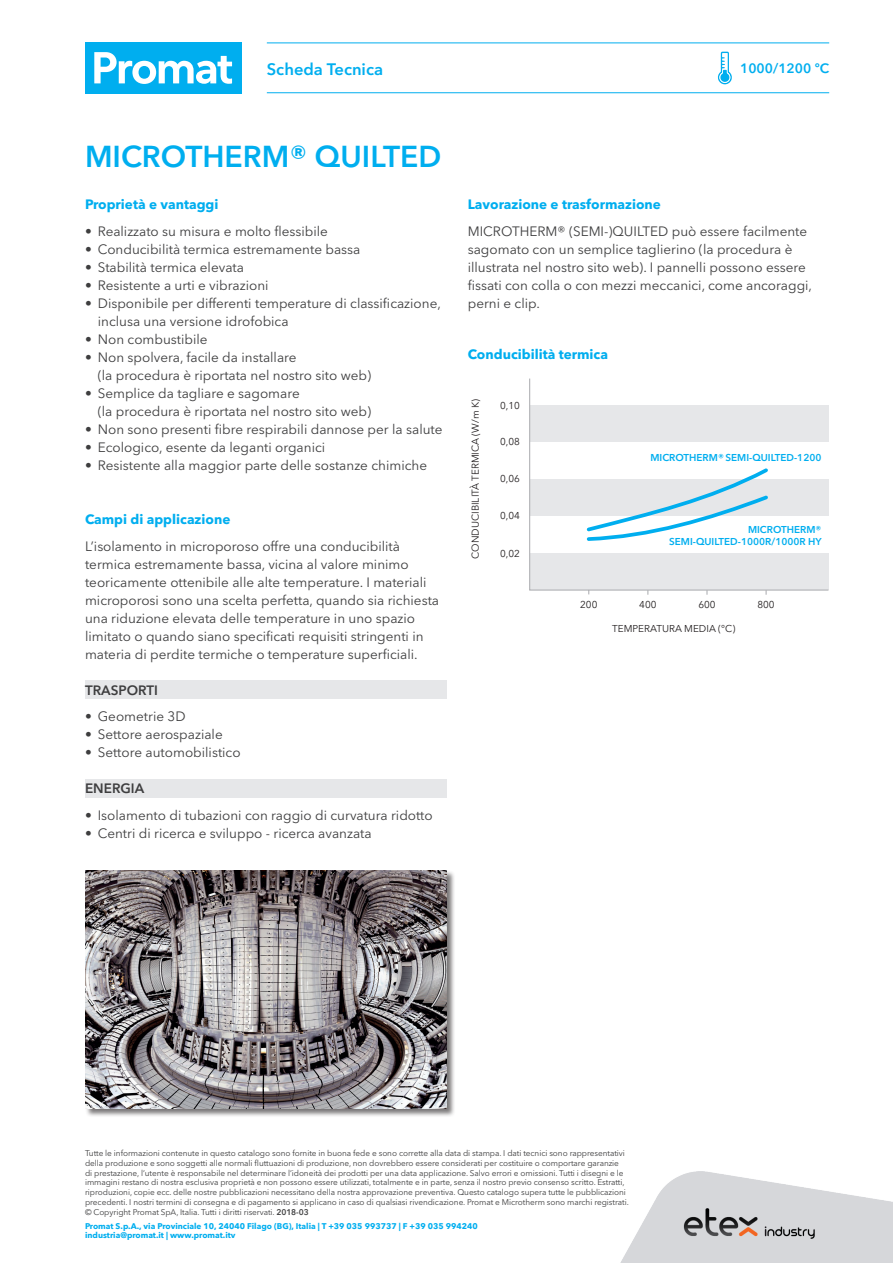
<style>
.page{position:relative;width:893px;height:1263px;background:#fff}
.page>*{position:absolute;margin:0;border:0;box-sizing:border-box;transform-origin:0 0}
.t1{font:600 30px "Avenir Next W1 G";color:#00aeef}
.t2{font:600 16.5px "Avenir Next W1 G";color:#00aeef}
.TEXT{font:13.5px/18px "Avenir Next W1 G";color:#3e3e3f}
.t3{font:700 13.5px "Avenir Next W1 G";color:#00aeef}
.t4{font:600 13.5px "Avenir Next W1 G";color:#3e3e3f}
.t5{font:600 13.5px "Avenir Next W1 G";color:#00aeef}
.t6{font:9.9px "Avenir Next W1 G";color:#231f20}
.t7{font:600 9.9px/11.9px "Avenir Next W1 G";color:#00aeef;text-align:right}
.INFO_BACK{font:8.25px/9.8px "Avenir Next W1 G";letter-spacing:-.01em;color:#3e3e3f}
.t8{font:700 8.25px "Avenir Next W1 G";color:#00aeef}
.s1{font-weight:600}
</style>
<div class="page">
<div style="left:85px;top:779px;width:361px;height:18px;background:#e6e7e9"></div>
<div style="left:85px;top:680px;width:361px;height:18px;background:#e6e7e9"></div>
<svg style="left:717px;top:52px;width:15px;height:32px"></svg>
<svg style="left:529px;top:378px;width:300px;height:213px"></svg>
<svg style="left:584px;top:465px;width:187px;height:78px"></svg>
<div style="left:85px;top:870px;width:370px;height:247px;background:#231f20;opacity:.6"></div>
<img style="left:85px;top:870px;width:362px;height:238px">
<hr style="left:267px;top:92px;width:562px;height:1px;background:#00aeef">
<div style="left:85px;top:43px;width:156px;height:51px;background:#00aeef"></div>
<svg style="left:94px;top:52px;width:138px;height:32px"></svg>
<hr style="left:267px;top:43px;width:562px;height:1px;background:#00aeef">
<img style="left:620px;top:1172px;width:273px;height:91px">
<p class="t2" style="left:267px;top:59px;width:118px">Scheda Tecnica</p>
<p class="t5" style="left:740px;top:60px;width:91px">1000/1200 ºC</p>
<p class="t1" style="left:85px;top:139px;width:358px">MICROTHERM® QUILTED</p>
<p class="t3" style="left:85px;top:196px;width:135px">Proprietà e vantaggi</p>
<p class="TEXT" style="left:85px;top:222px;width:244px">• Realizzato su misura e molto flessibile</p>
<p class="TEXT" style="left:85px;top:240px;width:277px">• Conducibilità termica estremamente bassa</p>
<p class="TEXT" style="left:85px;top:258px;width:160px">• Stabilità termica elevata</p>
<p class="TEXT" style="left:85px;top:276px;width:185px">• Resistente a urti e vibrazioni</p>
<p class="TEXT" style="left:98px;top:294px;width:345px;text-indent:-13px">• Disponibile per differenti temperature di classificazione, inclusa una versione idrofobica</p>
<p class="TEXT" style="left:85px;top:330px;width:124px">• Non combustibile</p>
<p class="TEXT" style="left:98px;top:348px;width:275px;text-indent:-13px">• Non spolvera, facile da installare<br>(la procedura è riportata nel nostro sito web)</p>
<p class="TEXT" style="left:98px;top:384px;width:275px;text-indent:-13px">• Semplice da tagliare e sagomare<br>(la procedura è riportata nel nostro sito web)</p>
<p class="TEXT" style="left:85px;top:420px;width:359px">• Non sono presenti fibre respirabili dannose per la salute</p>
<p class="TEXT" style="left:85px;top:438px;width:242px">• Ecologico, esente da leganti organici</p>
<p class="TEXT" style="left:85px;top:456px;width:343px">• Resistente alla maggior parte delle sostanze chimiche</p>
<p class="t3" style="left:85px;top:511px;width:147px">Campi di applicazione</p>
<p class="TEXT" style="left:85px;top:537px;width:356px">L’isolamento in microporoso offre una conducibilità termica estremamente bassa, vicina al valore minimo teoricamente ottenibile alle alte temperature. I materiali microporosi sono una scelta perfetta, quando sia richiesta una riduzione elevata delle temperature in uno spazio limitato o quando siano specificati requisiti stringenti in materia di perdite termiche o temperature superficiali.</p>
<p class="t4" style="left:85px;top:682px;width:74px">TRASPORTI</p>
<p class="TEXT" style="left:85px;top:707px;width:102px">• Geometrie 3D</p>
<p class="TEXT" style="left:85px;top:725px;width:139px">• Settore aerospaziale</p>
<p class="TEXT" style="left:85px;top:743px;width:157px">• Settore automobilistico</p>
<p class="t4" style="left:85px;top:780px;width:61px">ENERGIA</p>
<p class="TEXT" style="left:85px;top:806px;width:349px">• Isolamento di tubazioni con raggio di curvatura ridotto</p>
<p class="TEXT" style="left:85px;top:824px;width:288px">• Centri di ricerca e sviluppo - ricerca avanzata</p>
<p class="t3" style="left:468px;top:196px;width:195px">Lavorazione e trasformazione</p>
<p class="TEXT" style="left:468px;top:222px;width:346px">MICROTHERM® (SEMI-)QUILTED può essere facilmente sagomato con un semplice taglierino (la procedura è illustrata nel nostro sito web). I pannelli possono essere fissati con colla o con mezzi meccanici, come ancoraggi, perni e clip.</p>
<p class="t3" style="left:468px;top:346px;width:142px">Conducibilità termica</p>
<p class="t6" style="left:470px;top:559px;width:161px;rotate:-90deg">CONDUCIBILITÀ TERMICA (W/m K)</p>
<p class="t6" style="left:500px;top:399px;width:21px">0,10</p>
<p class="t6" style="left:500px;top:435px;width:21px">0,08</p>
<p class="t6" style="left:500px;top:473px;width:21px">0,06</p>
<p class="t6" style="left:500px;top:510px;width:21px">0,04</p>
<p class="t6" style="left:500px;top:547px;width:21px">0,02</p>
<p class="t7" style="left:650px;top:452px;width:173px">MICROTHERM® SEMI-QUILTED-1200</p>
<p class="t7" style="left:669px;top:524px;width:154px">MICROTHERM®<br>SEMI-QUILTED-1000R/1000R HY</p>
<p class="t6" style="left:580px;top:599px;width:19px">200</p>
<p class="t6" style="left:639px;top:599px;width:19px">400</p>
<p class="t6" style="left:698px;top:599px;width:19px">600</p>
<p class="t6" style="left:757px;top:599px;width:19px">800</p>
<p class="t6" style="left:612px;top:622px;width:125px">TEMPERATURA MEDIA (°C)</p>
<p class="INFO_BACK" style="left:85px;top:1148px;width:545px">Tutte le informazioni contenute in questo catalogo sono fornite in buona fede e sono corrette alla data di stampa. I dati tecnici sono rappresentativi della produzione e sono soggetti alle normali fluttuazioni di produzione, non dovrebbero essere considerati per costituire o comportare garanzie<br>di prestazione, l’utente è responsabile nel determinare l’idoneità dei prodotti per una data applicazione. Salvo errori e omissioni. Tutti i disegni e le immagini restano di nostra esclusiva proprietà e non possono essere utilizzati, totalmente e in parte, senza il nostro previo consenso scritto. Estratti, riproduzioni, copie ecc. delle nostre pubblicazioni necessitano della nostra approvazione preventiva. Questo catalogo supera tutte le pubblicazioni precedenti. I nostri termini di consegna e di pagamento si applicano in caso di qualsiasi rivendicazione. Promat e Microtherm sono marchi registrati. © Copyright Promat SpA, Italia. Tutti i diritti riservati. <span class="s1">2018-03</span></p>
<p class="t8" style="left:85px;top:1220px;width:394px">Promat S.p.A., via Provinciale 10, 24040 Filago (BG), Italia | T +39 035 993737 | F +39 035 994240</p>
<p class="t8" style="left:85px;top:1230px;width:152px">industria@promat.it | www.promat.itv</p>
</div>
